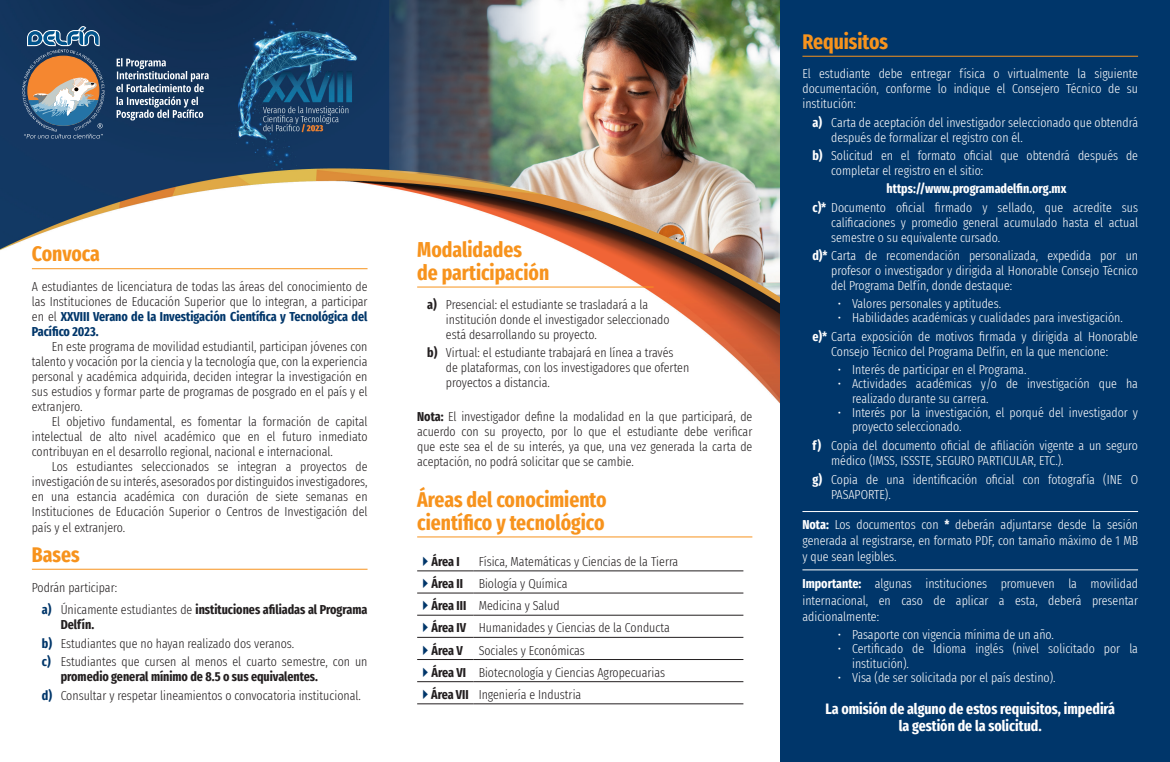
<style>
.page{position:relative;width:1170px;height:762px;background:#fff}
.page>*{position:absolute;margin:0;border:0;box-sizing:border-box;transform-origin:0 0}
.subtitulo{font:700 extra-condensed 21.25px/22.9px "Fira Sans";color:#f7931d}
.teto_primera{font:700 extra-condensed 15px/16.2px "Fira Sans";color:#fff;text-align:center}
.inciso{font:300 extra-condensed 13px/15px "Fira Sans";color:#fff}
.texto{font:300 extra-condensed 13px/15px "Fira Sans";color:#231f20;text-align:justify}
.inciso-2{font:300 extra-condensed 13px/15px "Fira Sans";color:#231f20}
.teto_primera-2{font:300 extra-condensed 13px/15px "Fira Sans";color:#231f20;text-align:justify}
.teto_primera-3{font:300 extra-condensed 13px/16.2px "Fira Sans";color:#fff;text-align:justify}
.inciso-3{font:700 extra-condensed 13px/15px "Fira Sans";color:#231f20}
.inciso-4{font:700 extra-condensed 13px "Fira Sans";color:#fff}
.s1{font-weight:700;color:#00366a}
.s2{color:#00366a}
.s3{font-weight:300}
.s4{font-weight:700}
</style>
<div class="page">
<img style="left:0;top:0;width:780px;height:705px">
<hr style="left:417px;top:537px;width:335px;height:1px;background:#f7931d">
<hr style="left:417px;top:571px;width:56px;height:1px;background:#231f20">
<hr style="left:473px;top:571px;width:270px;height:1px;background:#231f20">
<hr style="left:417px;top:593px;width:56px;height:1px;background:#231f20">
<hr style="left:473px;top:593px;width:270px;height:1px;background:#231f20">
<hr style="left:417px;top:615px;width:56px;height:1px;background:#231f20">
<hr style="left:473px;top:615px;width:270px;height:1px;background:#231f20">
<hr style="left:417px;top:637px;width:56px;height:1px;background:#231f20">
<hr style="left:473px;top:637px;width:270px;height:1px;background:#231f20">
<hr style="left:417px;top:659px;width:56px;height:1px;background:#231f20">
<hr style="left:473px;top:659px;width:270px;height:1px;background:#231f20">
<hr style="left:417px;top:681px;width:56px;height:1px;background:#231f20">
<hr style="left:473px;top:681px;width:270px;height:1px;background:#231f20">
<hr style="left:417px;top:703px;width:56px;height:1px;background:#231f20">
<hr style="left:473px;top:703px;width:270px;height:1px;background:#231f20">
<svg style="left:116px;top:58px;width:92px;height:62px;background:#4a6381"></svg>
<hr style="left:32px;top:268px;width:335px;height:1px;background:#f7931d">
<hr style="left:32px;top:569px;width:335px;height:1px;background:#f7931d">
<img style="left:389px;top:0;width:391px;height:298px">
<div style="left:780px;top:0;width:389px;height:762px;background:#00366a"></div>
<hr style="left:802px;top:56px;width:335px;height:1px;background:#f7931d">
<hr style="left:802px;top:511px;width:335px;height:1px;background:#fff">
<hr style="left:802px;top:569px;width:335px;height:1px;background:#fff">
<svg style="left:22px;top:26px;width:83px;height:112px;background:#6a7079"></svg>
<svg style="left:423px;top:556px;width:5px;height:10px"></svg>
<svg style="left:423px;top:578px;width:5px;height:10px"></svg>
<svg style="left:423px;top:601px;width:5px;height:9px"></svg>
<svg style="left:423px;top:623px;width:5px;height:9px"></svg>
<svg style="left:423px;top:645px;width:5px;height:9px"></svg>
<svg style="left:423px;top:667px;width:5px;height:10px"></svg>
<svg style="left:423px;top:689px;width:5px;height:10px"></svg>
<p class="subtitulo" style="left:32px;top:241px;width:70px">Convoca</p>
<p class="teto_primera-2" style="left:32px;top:278px;width:337px">A estudiantes de licenciatura de todas las áreas del conocimiento de las Instituciones de Educación Superior que lo integran, a participar en el <span class="s1">XXVIII Verano de la Investigación Científica y Tecnológica del Pacífico 2023.</span></p>
<p class="texto" style="left:32px;top:338px;width:337px;text-indent:20px">En este programa de movilidad estudiantil, participan jóvenes con talento y vocación por la ciencia y la tecnología que, con la experiencia personal y académica adquirida, deciden integrar la investigación en sus estudios y formar parte de programas de posgrado en el país y el extranjero.</p>
<p class="texto" style="left:32px;top:413px;width:337px;text-indent:20px">El objetivo fundamental, es fomentar la formación de capital intelectual de alto nivel académico que en el futuro inmediato contribuyan en el desarrollo regional, nacional e internacional.</p>
<p class="texto" style="left:32px;top:458px;width:337px;text-indent:20px">Los estudiantes seleccionados se integran a proyectos de investigación de su interés, asesorados por distinguidos investigadores, en una estancia académica con duración de siete semanas en Instituciones de Educación Superior o Centros de Investigación del</p>
<p class="texto" style="left:32px;top:520px;width:95px">país y el extranjero.</p>
<p class="subtitulo" style="left:32px;top:541px;width:49px">Bases</p>
<p class="teto_primera-2" style="left:32px;top:580px;width:87px">Podrán participar:</p>
<p class="inciso-3" style="left:61px;top:601px;width:308px;text-indent:-19px"><span class="s2">a)</span> <span class="s3">Únicamente estudiantes de</span> instituciones afiliadas al Programa<br>Delfín.</p>
<p class="inciso-2" style="left:42px;top:636px;width:254px"><span class="s1">b)</span> Estudiantes que no hayan realizado dos veranos.</p>
<p class="inciso-2" style="left:61px;top:654px;width:308px;text-indent:-19px"><span class="s1">c)</span> Estudiantes que cursen al menos el cuarto semestre, con un <span class="s4">promedio general mínimo de 8.5 o sus equivalentes.</span></p>
<p class="inciso-2" style="left:42px;top:688px;width:320px"><span class="s1">d)</span> Consultar y respetar lineamientos o convocatoria institucional.</p>
<p class="subtitulo" style="left:417px;top:236px;width:134px">Modalidades<br>de participación</p>
<p class="inciso-2" style="left:446px;top:297px;width:225px;text-indent:-19px"><span class="s4">a)</span> Presencial: el estudiante se trasladará a la institución donde el investigador seleccionado está desarrollando su proyecto.</p>
<p class="inciso-2" style="left:446px;top:345px;width:245px;text-indent:-19px"><span class="s4">b)</span> Virtual: el estudiante trabajará en línea a través<br>de plataformas, con los investigadores que oferten proyectos a distancia.</p>
<p class="teto_primera-2" style="left:417px;top:409px;width:337px"><span class="s4">Nota:</span> El investigador define la modalidad en la que participará, de acuerdo con su proyecto, por lo que el estudiante debe verificar que este sea el de su interés, ya que, una vez generada la carta de aceptación, no podrá solicitar que se cambie.</p>
<p class="subtitulo" style="left:417px;top:486px;width:191px">Áreas del conocimiento científico y tecnológico</p>
<p class="inciso-3" style="left:431px;top:553px;width:30px">Área I</p>
<p class="inciso-2" style="left:478px;top:554px;width:201px">Física, Matemáticas y Ciencias de la Tierra</p>
<p class="inciso-3" style="left:431px;top:575px;width:33px">Área II</p>
<p class="inciso-2" style="left:478px;top:576px;width:90px">Biología y Química</p>
<p class="inciso-3" style="left:431px;top:597px;width:36px">Área III</p>
<p class="inciso-2" style="left:478px;top:598px;width:83px">Medicina y Salud</p>
<p class="inciso-3" style="left:431px;top:619px;width:36px">Área IV</p>
<p class="inciso-2" style="left:478px;top:620px;width:193px">Humanidades y Ciencias de la Conducta</p>
<p class="inciso-3" style="left:431px;top:641px;width:33px">Área V</p>
<p class="inciso-2" style="left:478px;top:642px;width:108px">Sociales y Económicas</p>
<p class="inciso-3" style="left:431px;top:664px;width:36px">Área VI</p>
<p class="inciso-2" style="left:478px;top:664px;width:188px">Biotecnología y Ciencias Agropecuarias</p>
<p class="inciso-3" style="left:431px;top:686px;width:39px">Área VII</p>
<p class="inciso-2" style="left:478px;top:687px;width:104px">Ingeniería e Industria</p>
<p class="subtitulo" style="left:802px;top:29px;width:87px">Requisitos</p>
<p class="teto_primera-3" style="left:802px;top:66px;width:337px;line-height:15px">El estudiante debe entregar física o virtualmente la siguiente documentación, conforme lo indique el Consejero Técnico de su institución:</p>
<p class="inciso" style="left:831px;top:114px;width:308px;text-indent:-19px"><span class="s4">a)</span> Carta de aceptación del investigador seleccionado que obtendrá después de formalizar el registro con él.</p>
<p class="inciso" style="left:831px;top:148px;width:308px;text-indent:-19px"><span class="s4">b)</span> Solicitud en el formato oficial que obtendrá después de completar el registro en el sitio:</p>
<p class="inciso-4" style="left:886px;top:178px;width:181px">https://www.programadelfin.org.mx</p>
<p class="inciso" style="left:831px;top:199px;width:308px;text-align:justify;text-indent:-19px"><span class="s4">c)*</span> Documento oficial firmado y sellado, que acredite sus calificaciones y promedio general acumulado hasta el actual semestre o su equivalente cursado.</p>
<p class="inciso" style="left:831px;top:248px;width:308px;text-align:justify;text-indent:-19px"><span class="s4">d)*</span> Carta de recomendación personalizada, expedida por un profesor o investigador y dirigida al Honorable Consejo Técnico del Programa Delfín, donde destaque:</p>
<p class="inciso" style="left:837px;top:296px;width:165px">• Valores personales y aptitudes.</p>
<p class="inciso" style="left:837px;top:310px;width:286px">• Habilidades académicas y cualidades para investigación.</p>
<p class="inciso" style="left:831px;top:329px;width:308px;text-indent:-19px"><span class="s4">e)*</span> Carta exposición de motivos firmada y dirigida al Honorable<br>Consejo Técnico del Programa Delfín, en la que mencione:</p>
<p class="inciso" style="left:837px;top:362px;width:190px">• Interés de participar en el Programa.</p>
<p class="inciso" style="left:852px;top:376px;width:287px;line-height:14.4px;text-indent:-14px">• Actividades académicas y/o de investigación que ha realizado durante su carrera.</p>
<p class="inciso" style="left:852px;top:405px;width:287px;line-height:14.4px;text-indent:-14px">• Interés por la investigación, el porqué del investigador y proyecto seleccionado.</p>
<p class="inciso" style="left:831px;top:438px;width:308px;text-indent:-19px"><span class="s4">f)</span> Copia del documento oficial de afiliación vigente a un seguro médico (IMSS, ISSSTE, SEGURO PARTICULAR, ETC.).</p>
<p class="inciso" style="left:831px;top:471px;width:308px;text-indent:-19px"><span class="s4">g)</span> Copia de una identificación oficial con fotografía (INE O<br>PASAPORTE).</p>
<p class="teto_primera-3" style="left:802px;top:516px;width:337px"><span class="s4">Nota:</span> Los documentos con <span class="s4">*</span> deberán adjuntarse desde la sesión generada al registrarse, en formato PDF, con tamaño máximo de 1 MB y que sean legibles.</p>
<p class="teto_primera-3" style="left:802px;top:576px;width:337px"><span class="s4">Importante:</span> algunas instituciones promueven la movilidad internacional, en caso de aplicar a esta, deberá presentar adicionalmente:</p>
<p class="inciso" style="left:837px;top:627px;width:217px">• Pasaporte con vigencia mínima de un año.</p>
<p class="inciso" style="left:852px;top:641px;width:287px;line-height:14.4px;text-indent:-14px">• Certificado de Idioma inglés (nivel solicitado por la institución).</p>
<p class="inciso" style="left:837px;top:670px;width:219px">• Visa (de ser solicitada por el país destino).</p>
<p class="teto_primera" style="left:825px;top:700px;width:291px">La omisión de alguno de estos requisitos, impedirá la gestión de la solicitud.</p>
</div>
